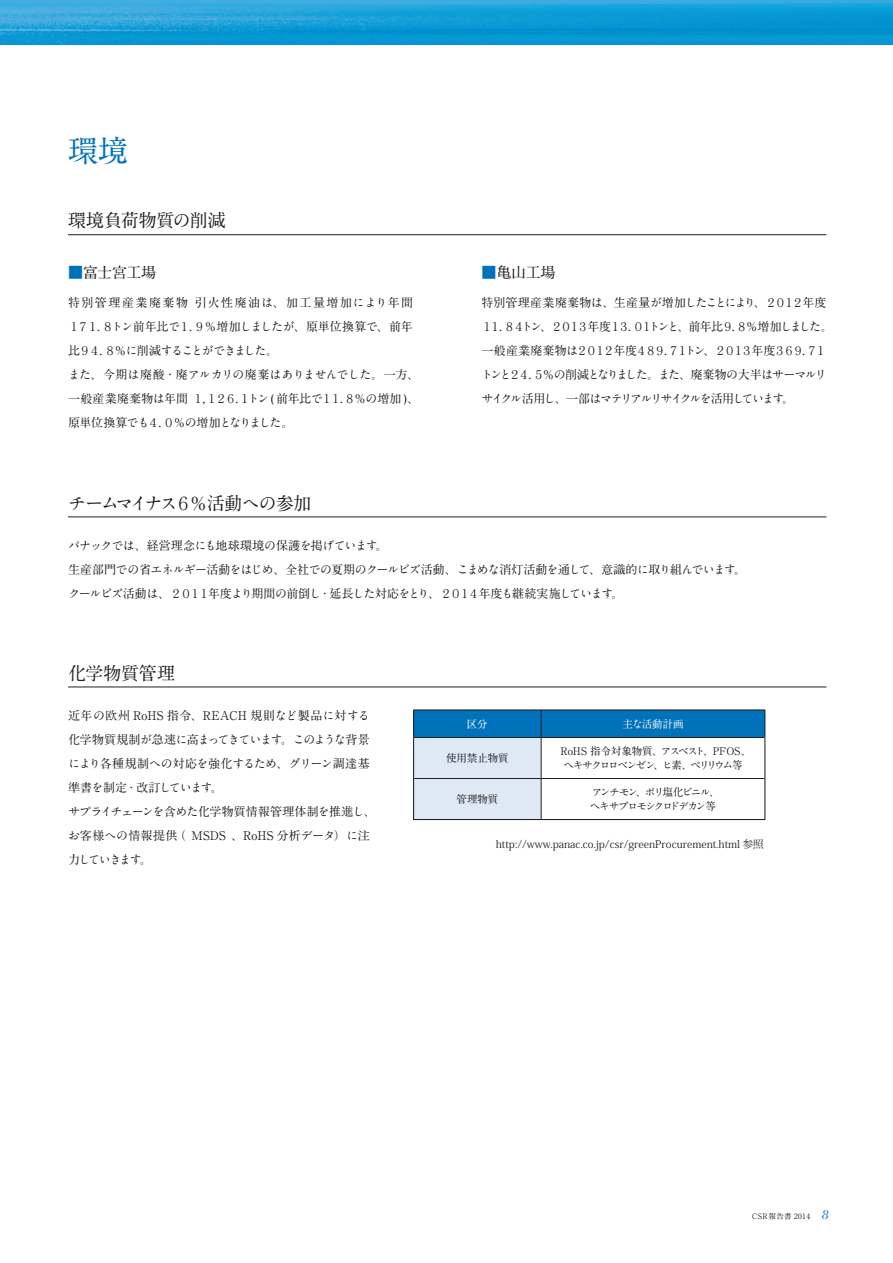
<style>
.page{position:relative;width:893px;height:1263px;background:#fff}
.page>*{position:absolute;margin:0;border:0;box-sizing:border-box;transform-origin:0 0}
.t1{font:700 30px "A1 Mincho Std";color:#0072bc}
.t2{font:700 18px "A1 Mincho Std";letter-spacing:-.095em;color:#231f20}
.t3{font:700 18px "A1 Mincho Std";letter-spacing:-.015em;color:#231f20}
.t4{font:700 18px "A1 Mincho Std";letter-spacing:-.035em;color:#231f20}
.t5{font:700 15px "A1 Mincho Std";letter-spacing:-.015em;color:#231f20}
.t6{font:italic 13.5px "Bodoni";color:#0072bc}
.t7{font:700 12px/24px "A1 Mincho Std";letter-spacing:-.025em;color:#231f20}
.t8{font:700 12px/24px "A1 Mincho Std";letter-spacing:-.015em;color:#231f20}
.t9{font:700 12px/24px "A1 Mincho Std";letter-spacing:-.055em;color:#231f20}
.t10{font:700 12px/24px "A1 Mincho Std";letter-spacing:-.155em;color:#231f20}
.t11{font:700 12px "A1 Mincho Std";letter-spacing:-.02em;color:#231f20}
.t12{font:700 10.5px/13.5px "A1 Mincho Std";letter-spacing:-.105em;color:#231f20}
.t13{font:10.5px "Koz Min Pro";color:#231f20}
.t14{font:700 10.5px/13.5px "A1 Mincho Std";letter-spacing:-.145em;color:#231f20}
.t15{font:700 10.5px "A1 Mincho Std";letter-spacing:-.015em;color:#fff}
.t16{font:700 7.5px "A1 Mincho Std";letter-spacing:.05em;color:#231f20}
.s1{color:#0072bc}
</style>
<div class="page">
<img style="left:0;top:0;width:893px;height:45px">
<hr style="left:68px;top:234px;width:758px;height:1px;background:#231f20">
<hr style="left:68px;top:517px;width:758px;height:1px;background:#231f20">
<hr style="left:68px;top:687px;width:758px;height:1px;background:#231f20">
<hr style="left:413px;top:709px;width:128px;height:1px;background:#231f20">
<hr style="left:541px;top:709px;width:224px;height:1px;background:#231f20">
<svg style="left:413px;top:710px;width:352px;height:109px"></svg>
<hr style="left:413px;top:737px;width:1px;height:41px;background:#231f20">
<hr style="left:764px;top:737px;width:1px;height:41px;background:#231f20">
<hr style="left:413px;top:778px;width:1px;height:41px;background:#231f20">
<hr style="left:764px;top:778px;width:1px;height:41px;background:#231f20">
<hr style="left:413px;top:819px;width:128px;height:1px;background:#231f20">
<hr style="left:541px;top:819px;width:224px;height:1px;background:#231f20">
<h1 class="t1" style="left:68px;top:127px;width:62px">環境</h1>
<h2 class="t3" style="left:68px;top:206px;width:159px">環境負荷物質の削減</h2>
<p class="t5" style="left:68px;top:260px;width:90px"><span class="s1">■</span>富士宮工場</p>
<p class="t5" style="left:481px;top:260px;width:76px"><span class="s1">■</span>亀山工場</p>
<p class="t7" style="left:68px;top:289px;width:352px">特別管理産業廃棄物引火性廃油は、加工量増加により年間<br>１７１. ８トン前年比で１. ９％増加しましたが、原単位換算で、前年比９４. ８％に削減することができました。<br>また、今期は廃酸・廃アルカリの廃棄はありませんでした。一方、一般産業廃棄物は年間１,１２６.１トン ( 前年比で１１.８％の増加 )、原単位換算でも４. ０％の増加となりました。</p>
<p class="t11" style="left:481px;top:293px;width:347px">特別管理産業廃棄物は、生産量が増加したことにより、２０１２年度</p>
<p class="t10" style="left:481px;top:313px;width:353px">１１. ８４トン、２０１３年度１３. ０１トンと、前年比９. ８％増加しました。一般産業廃棄物は２０１２年度４８９. ７１トン、２０１３年度３６９. ７１トンと２４. ５％の削減となりました。また、廃棄物の大半はサーマルリサイクル活用し、一部はマテリアルリサイクルを活用しています。</p>
<h2 class="t2" style="left:68px;top:488px;width:245px">チームマイナス６％活動への参加</h2>
<p class="t9" style="left:68px;top:532px;width:680px">パナックでは、経営理念にも地球環境の保護を掲げています。<br>生産部門での省エネルギー活動をはじめ、全社での夏期のクールビズ活動、こまめな消灯活動を通して、意識的に取り組んでいます。クールビズ活動は、２０１１年度より期間の前倒し・延長した対応をとり、２０１４年度も継続実施しています。</p>
<h2 class="t4" style="left:68px;top:658px;width:108px">化学物質管理</h2>
<p class="t8" style="left:68px;top:702px;width:309px">近年の欧州 RoHS 指令、REACH 規則など製品に対する化学物質規制が急速に高まってきています。このような背景により各種規制への対応を強化するため、グリーン調達基準書を制定・改訂しています。<br>サプライチェーンを含めた化学物質情報管理体制を推進し、お客様への情報提供（ MSDS 、RoHS 分析データ）に注力していきます。</p>
<p class="t15" style="left:467px;top:715px;width:22px">区分</p>
<p class="t15" style="left:623px;top:715px;width:62px">主な活動計画</p>
<p class="t12" style="left:446px;top:750px;width:64px">使用禁止物質</p>
<p class="t12" style="left:561px;top:743px;width:192px">RoHS 指令対象物質、アスベスト、PFOS、ヘキサクロロベンゼン、ヒ素、ベリリウム等</p>
<p class="t12" style="left:456px;top:791px;width:43px">管理物質</p>
<p class="t14" style="left:590px;top:784px;width:131px">アンチモン、ポリ塩化ビニル、ヘキサブロモシクロドデカン等</p>
<p class="t13" style="left:496px;top:837px;width:269px">http://www.panac.co.jp/csr/greenProcurement.html 参照</p>
<p class="t16" style="left:752px;top:1210px;width:59px">CSR報告書 2014</p>
<p class="t6" style="left:822px;top:1207px;width:8px">8</p>
</div>
